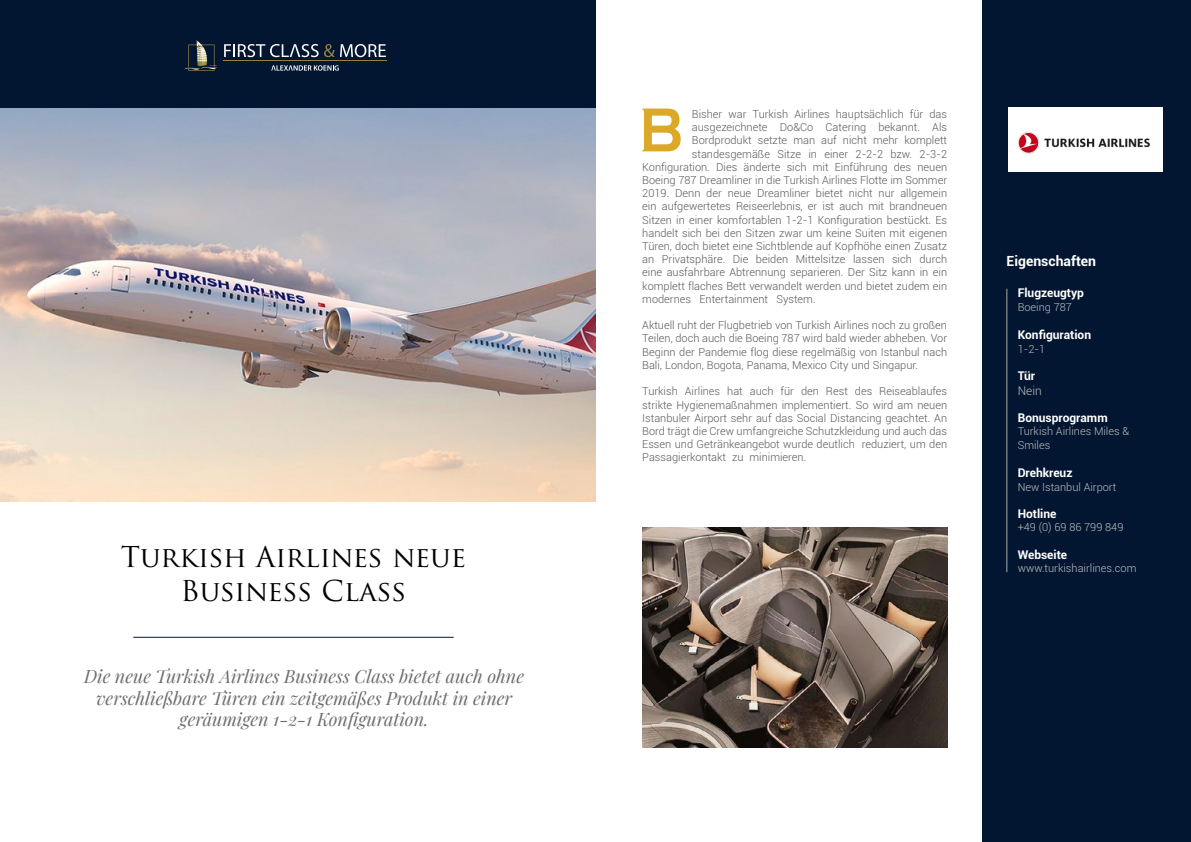
<style>
.page{position:relative;width:1191px;height:842px;background:#fff}
.page>*{position:absolute;margin:0;border:0;box-sizing:border-box;transform-origin:0 0}
.t1{font:28px/33.6px "Trajan Pro";color:#000;text-align:center}
.t2{font:italic 18px/21.6px "Playfair Display";color:#6d6e71;text-align:center}
.t3{font:700 14px "Roboto";color:#fff}
.t4{font:700 12px "Roboto";color:#fff}
.t5{font:300 12px "Roboto";color:#bcbec0}
.t6{font:300 11px/13.2px "Roboto";color:#58595b;text-align:justify}
.t7{font:300 11px/13.2px "Roboto";color:#bcbec0}
</style>
<div class="page">
<div style="left:0;top:0;width:596px;height:109px;background:#031631"></div>
<hr style="left:223px;top:60px;width:164px;height:1px;background:#908148">
<svg style="left:184px;top:40px;width:202px;height:31px"></svg>
<img style="left:0;top:108px;width:595px;height:394px">
<div style="left:982px;top:0;width:209px;height:842px;background:#031631"></div>
<hr style="left:133px;top:637px;width:321px;height:1px;background:#031631">
<hr style="left:1006px;top:289px;width:1px;height:283px;background:#a7a9ac">
<img style="left:642px;top:527px;width:305px;height:221px">
<img style="left:1008px;top:108px;width:154px;height:64px">
<svg style="left:642px;top:109px;width:38px;height:42px"></svg>
<h1 class="t1" style="left:121px;top:540px;width:347px">Turkish Airlines neue<br>Business Class</h1>
<h2 class="t2" style="left:84px;top:664px;width:441px">Die neue Turkish Airlines Business Class bietet auch ohne verschließbare Türen ein zeitgemäßes Produkt in einer geräumigen 1-2-1 Konfiguration.</h2>
<p class="t6" style="left:692px;top:107px;width:257px">Bisher war Turkish Airlines hauptsächlich für das</p>
<p class="t6" style="left:692px;top:120px;width:257px">ausgezeichnete Do&amp;Co Catering bekannt. Als</p>
<p class="t6" style="left:692px;top:134px;width:257px">Bordprodukt setzte man auf nicht mehr komplett</p>
<p class="t6" style="left:692px;top:147px;width:257px">standesgemäße Sitze in einer 2-2-2 bzw. 2-3-2</p>
<p class="t6" style="left:642px;top:160px;width:306px">Konfiguration. Dies änderte sich mit Einführung des neuen</p>
<p class="t6" style="left:642px;top:173px;width:306px">Boeing 787 Dreamliner in die Turkish Airlines Flotte im Sommer</p>
<p class="t6" style="left:642px;top:186px;width:306px">2019. Denn der neue Dreamliner bietet nicht nur allgemein</p>
<p class="t6" style="left:642px;top:200px;width:306px">ein aufgewertetes Reiseerlebnis, er ist auch mit brandneuen</p>
<p class="t6" style="left:642px;top:213px;width:306px">Sitzen in einer komfortablen 1-2-1 Konfiguration bestückt. Es</p>
<p class="t6" style="left:642px;top:226px;width:306px">handelt sich bei den Sitzen zwar um keine Suiten mit eigenen</p>
<p class="t6" style="left:642px;top:239px;width:306px">Türen, doch bietet eine Sichtblende auf Kopfhöhe einen Zusatz</p>
<p class="t6" style="left:642px;top:252px;width:306px">an Privatsphäre. Die beiden Mittelsitze lassen sich durch</p>
<p class="t6" style="left:642px;top:266px;width:306px">eine ausfahrbare Abtrennung separieren. Der Sitz kann in ein</p>
<p class="t6" style="left:642px;top:279px;width:306px">komplett flaches Bett verwandelt werden und bietet zudem ein</p>
<p class="t6" style="left:642px;top:292px;width:175px">modernes Entertainment System.</p>
<p class="t6" style="left:642px;top:318px;width:306px">Aktuell ruht der Flugbetrieb von Turkish Airlines noch zu großen Teilen, doch auch die Boeing 787 wird bald wieder abheben. Vor Beginn der Pandemie flog diese regelmäßig von Istanbul nach Bali, London, Bogota, Panama, Mexico City und Singapur.</p>
<p class="t6" style="left:642px;top:384px;width:306px">Turkish Airlines hat auch für den Rest des Reiseablaufes strikte Hygienemaßnahmen implementiert. So wird am neuen Istanbuler Airport sehr auf das Social Distancing geachtet. An Bord trägt die Crew umfangreiche Schutzkleidung und auch das Essen und Getränkeangebot wurde deutlich reduziert, um den Passagierkontakt zu minimieren.</p>
<p class="t3" style="left:1006px;top:251px;width:91px">Eigenschaften</p>
<p class="t4" style="left:1017px;top:285px;width:68px">Flugzeugtyp</p>
<p class="t7" style="left:1017px;top:300px;width:56px">Boeing 787</p>
<p class="t4" style="left:1017px;top:327px;width:75px">Konfiguration</p>
<p class="t7" style="left:1017px;top:342px;width:29px">1-2-1</p>
<p class="t4" style="left:1017px;top:367px;width:19px">Tür</p>
<p class="t5" style="left:1017px;top:382px;width:26px">Nein</p>
<p class="t4" style="left:1017px;top:409px;width:91px">Bonusprogramm</p>
<p class="t7" style="left:1017px;top:424px;width:113px">Turkish Airlines Miles &amp;<br>Smiles</p>
<p class="t4" style="left:1017px;top:465px;width:56px">Drehkreuz</p>
<p class="t7" style="left:1017px;top:480px;width:100px">New Istanbul Airport</p>
<p class="t4" style="left:1017px;top:505px;width:40px">Hotline</p>
<p class="t7" style="left:1017px;top:520px;width:107px">+49 (0) 69 86 799 849</p>
<p class="t4" style="left:1017px;top:546px;width:51px">Webseite</p>
<p class="t7" style="left:1017px;top:561px;width:120px">www.turkishairlines.com</p>
</div>
